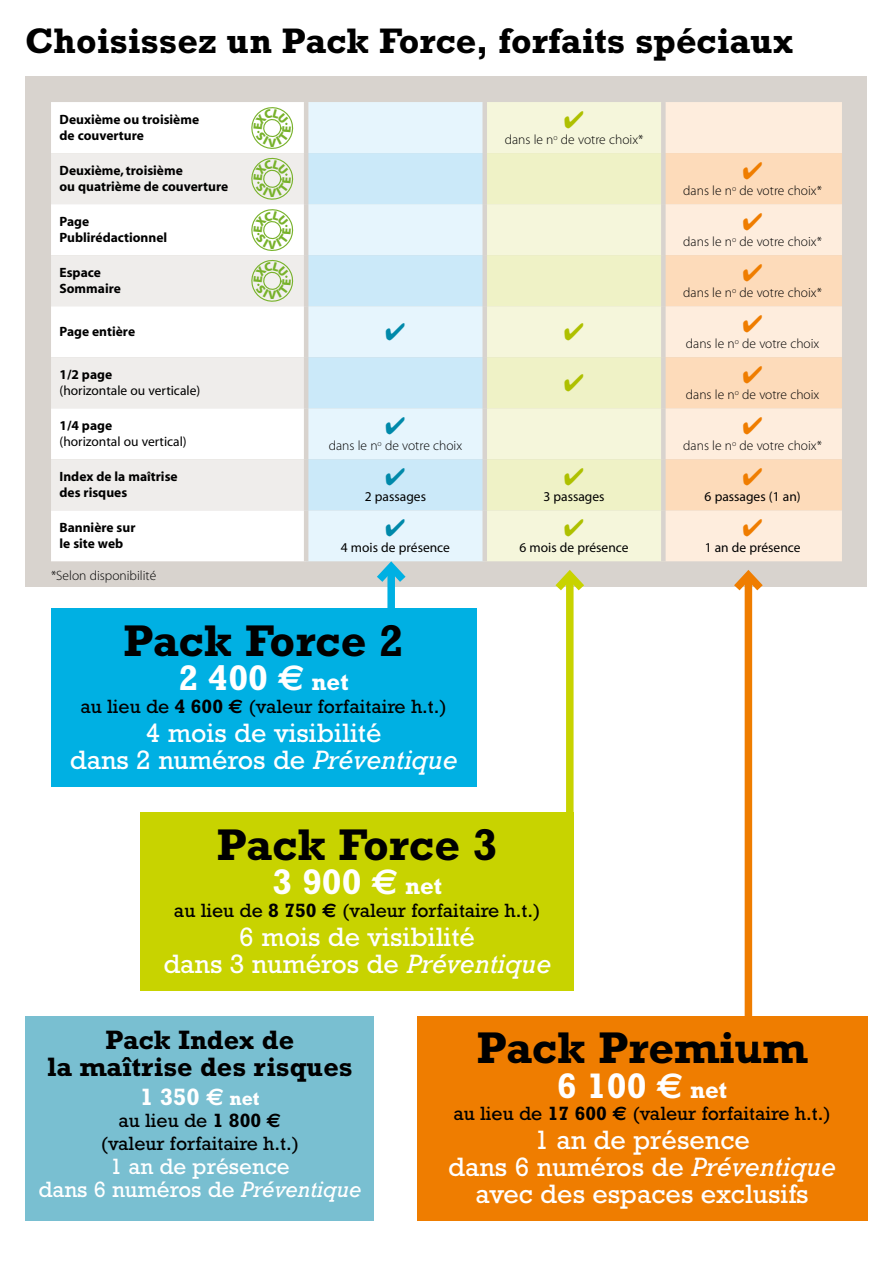
<style>
.page{position:relative;width:893px;height:1263px;background:#fff}
.page>*{position:absolute;margin:0;border:0;box-sizing:border-box;transform-origin:0 0}
.t1{font:700 45px "Rockwell";color:#000}
.t2{font:700 36px "Rockwell";color:#000}
.t3{font:700 36px "Rockwell";color:#fff}
.t4{font:27px/27px "Rockwell";color:#fff;text-align:center}
.t5{font:700 27px/27px "Rockwell";color:#000;text-align:center}
.t6{font:700 24px "Rockwell";color:#fff}
.t7{font:22.5px/22.5px "Rockwell";color:#fff;text-align:center}
.t8{font:19.5px/22.5px "Rockwell";color:#000;text-align:center}
.t9{font:13.5px "Myriad MM 215 600";letter-spacing:-.02em;color:#000}
.t10{font:13.5px/16.5px "Myriad MM 700 600";color:#000}
.t11{font:13.5px "Myriad MM 400 600";color:#000}
.t12{font:12.45px "Myriad MM 830 600";color:#78b22b}
.s1{font-family:"Euro Sans"}
.s2{font-size:24px}
.s3{font-weight:700}
.s4{font-family:"Euro Sans";font-weight:700}
.s5{font-style:italic}
.s6{font-size:19.5px}
</style>
<div class="page">
<div style="left:26px;top:77px;width:841px;height:510px;background:#d8d3ce"></div>
<div style="left:51px;top:608px;width:425px;height:179px;background:#00b0e3"></div>
<div style="left:140px;top:812px;width:434px;height:178px;background:#c8d300"></div>
<div style="left:417px;top:1016px;width:450px;height:204px;background:#ef7d00"></div>
<div style="left:26px;top:1016px;width:348px;height:204px;background:#79bfd1"></div>
<div style="left:51px;top:102px;width:253px;height:459px;background:#fff"></div>
<div style="left:308px;top:102px;width:174px;height:459px;background:#e6f5fd"></div>
<div style="left:487px;top:102px;width:174px;height:459px;background:#f5f6db"></div>
<div style="left:666px;top:102px;width:176px;height:459px;background:#feeddd"></div>
<svg style="left:51px;top:153px;width:253px;height:357px;background:#f5f4f3"></svg>
<svg style="left:308px;top:153px;width:174px;height:357px;background:#d6edfa"></svg>
<svg style="left:487px;top:153px;width:174px;height:357px;background:#f1f3ce"></svg>
<svg style="left:666px;top:153px;width:176px;height:357px;background:#fde2c8"></svg>
<div style="left:387px;top:567px;width:8px;height:50px;background:#00b0e3"></div>
<svg style="left:369px;top:556px;width:44px;height:34px"></svg>
<div style="left:566px;top:575px;width:8px;height:258px;background:#c8d300"></div>
<svg style="left:555px;top:570px;width:29px;height:28px"></svg>
<div style="left:745px;top:575px;width:7px;height:479px;background:#ef7d00"></div>
<svg style="left:734px;top:570px;width:29px;height:28px"></svg>
<svg style="left:565px;top:110px;width:18px;height:18px"></svg>
<svg style="left:743px;top:161px;width:19px;height:18px"></svg>
<svg style="left:743px;top:212px;width:19px;height:18px"></svg>
<svg style="left:743px;top:263px;width:19px;height:18px"></svg>
<svg style="left:386px;top:323px;width:19px;height:17px"></svg>
<svg style="left:565px;top:323px;width:18px;height:17px"></svg>
<svg style="left:743px;top:315px;width:19px;height:17px"></svg>
<svg style="left:565px;top:374px;width:18px;height:17px"></svg>
<svg style="left:743px;top:366px;width:19px;height:17px"></svg>
<svg style="left:386px;top:417px;width:19px;height:17px"></svg>
<svg style="left:743px;top:417px;width:19px;height:17px"></svg>
<svg style="left:386px;top:468px;width:19px;height:17px"></svg>
<svg style="left:565px;top:468px;width:18px;height:17px"></svg>
<svg style="left:743px;top:468px;width:19px;height:17px"></svg>
<svg style="left:386px;top:519px;width:19px;height:17px"></svg>
<svg style="left:565px;top:519px;width:18px;height:17px"></svg>
<svg style="left:743px;top:519px;width:19px;height:17px"></svg>
<svg style="left:248px;top:104px;width:48px;height:201px;background:#ebf0e2"></svg>
<h2 class="t2" style="left:26px;top:20px;width:769px">Choisissez un Pack Force, forfaits spéciaux</h2>
<p class="t10" style="left:60px;top:111px;width:141px">Deuxième ou troisième de couverture</p>
<p class="t10" style="left:60px;top:162px;width:170px">Deuxième, troisième<br>ou quatrième de couverture</p>
<p class="t10" style="left:60px;top:213px;width:109px">Page<br>Publirédactionnel</p>
<p class="t10" style="left:60px;top:265px;width:63px">Espace<br>Sommaire</p>
<p class="t10" style="left:60px;top:324px;width:77px">Page entière</p>
<p class="t12" style="left:268px;top:136px;width:10px">V</p>
<p class="t12" style="left:268px;top:187px;width:10px">V</p>
<p class="t12" style="left:268px;top:238px;width:10px">V</p>
<p class="t12" style="left:268px;top:289px;width:10px">V</p>
<p class="t9" style="left:505px;top:133px;width:141px">dans le n<sup>o</sup> de votre choix*</p>
<p class="t9" style="left:683px;top:184px;width:141px">dans le n<sup>o</sup> de votre choix*</p>
<p class="t9" style="left:683px;top:235px;width:141px">dans le n<sup>o</sup> de votre choix*</p>
<p class="t9" style="left:683px;top:286px;width:141px">dans le n<sup>o</sup> de votre choix*</p>
<p class="t9" style="left:686px;top:337px;width:135px">dans le n<sup>o</sup> de votre choix</p>
<p class="t10" style="left:60px;top:367px;width:54px">1/2 page</p>
<p class="t11" style="left:60px;top:384px;width:142px">(horizontale ou verticale)</p>
<p class="t9" style="left:686px;top:388px;width:135px">dans le n<sup>o</sup> de votre choix</p>
<p class="t10" style="left:60px;top:418px;width:54px">1/4 page</p>
<p class="t11" style="left:60px;top:435px;width:129px">(horizontal ou vertical)</p>
<p class="t9" style="left:329px;top:439px;width:135px">dans le n<sup>o</sup> de votre choix</p>
<p class="t9" style="left:683px;top:439px;width:141px">dans le n<sup>o</sup> de votre choix*</p>
<p class="t10" style="left:60px;top:469px;width:120px">Index de la maîtrise des risques</p>
<p class="t11" style="left:365px;top:490px;width:63px">2 passages</p>
<p class="t11" style="left:543px;top:490px;width:63px">3 passages</p>
<p class="t11" style="left:705px;top:490px;width:98px">6 passages (1 an)</p>
<p class="t10" style="left:60px;top:520px;width:77px">Bannière sur le site web</p>
<p class="t9" style="left:51px;top:569px;width:107px">*Selon disponibilité</p>
<p class="t11" style="left:341px;top:541px;width:111px">4 mois de présence</p>
<p class="t11" style="left:519px;top:541px;width:111px">6 mois de présence</p>
<p class="t11" style="left:705px;top:541px;width:97px">1 an de présence</p>
<h1 class="t1" style="left:123px;top:614px;width:282px">Pack Force 2</h1>
<h2 class="t3" style="left:179px;top:657px;width:171px">2 400 <span class="s1">E</span> <span class="s2">net</span></h2>
<h3 class="t8" style="left:80px;top:695px;width:368px">au lieu de <span class="s3">4 600</span> <span class="s4">E</span> (valeur forfaitaire h.t.)</h3>
<h3 class="t4" style="left:70px;top:719px;width:389px">4 mois de visibilité<br>dans 2 numéros de <span class="s5">Préventique</span></h3>
<h1 class="t1" style="left:217px;top:818px;width:282px">Pack Force 3</h1>
<h2 class="t3" style="left:272px;top:861px;width:171px">3 900 <span class="s1">E</span> <span class="s2">net</span></h2>
<h3 class="t8" style="left:174px;top:898px;width:368px">au lieu de <span class="s3">8 750</span> <span class="s4">E</span> (valeur forfaitaire h.t.)</h3>
<h3 class="t4" style="left:163px;top:923px;width:389px">6 mois de visibilité<br>dans 3 numéros de <span class="s5">Préventique</span></h3>
<h3 class="t5" style="left:47px;top:1026px;width:307px">Pack Index de<br>la maîtrise des risques</h3>
<h3 class="t6" style="left:140px;top:1082px;width:121px">1 350 <span class="s1">E</span> <span class="s6">net</span></h3>
<h3 class="t8" style="left:101px;top:1109px;width:200px">au lieu de <span class="s3">1 800</span> <span class="s4">E </span>(valeur forfaitaire h.t.)</h3>
<h3 class="t7" style="left:38px;top:1155px;width:324px">1 an de présence<br>dans 6 numéros de <span class="s5">Préventique</span></h3>
<h1 class="t1" style="left:477px;top:1021px;width:332px">Pack Premium</h1>
<h2 class="t3" style="left:557px;top:1064px;width:171px">6 100 <span class="s1">E</span> <span class="s2">net</span></h2>
<h3 class="t8" style="left:453px;top:1102px;width:379px">au lieu de <span class="s3">17 600</span> <span class="s4">E</span> (valeur forfaitaire h.t.)</h3>
<h3 class="t4" style="left:448px;top:1126px;width:389px">1 an de présence<br>dans 6 numéros de <span class="s5">Préventique </span>avec des espaces exclusifs</h3>
</div>
